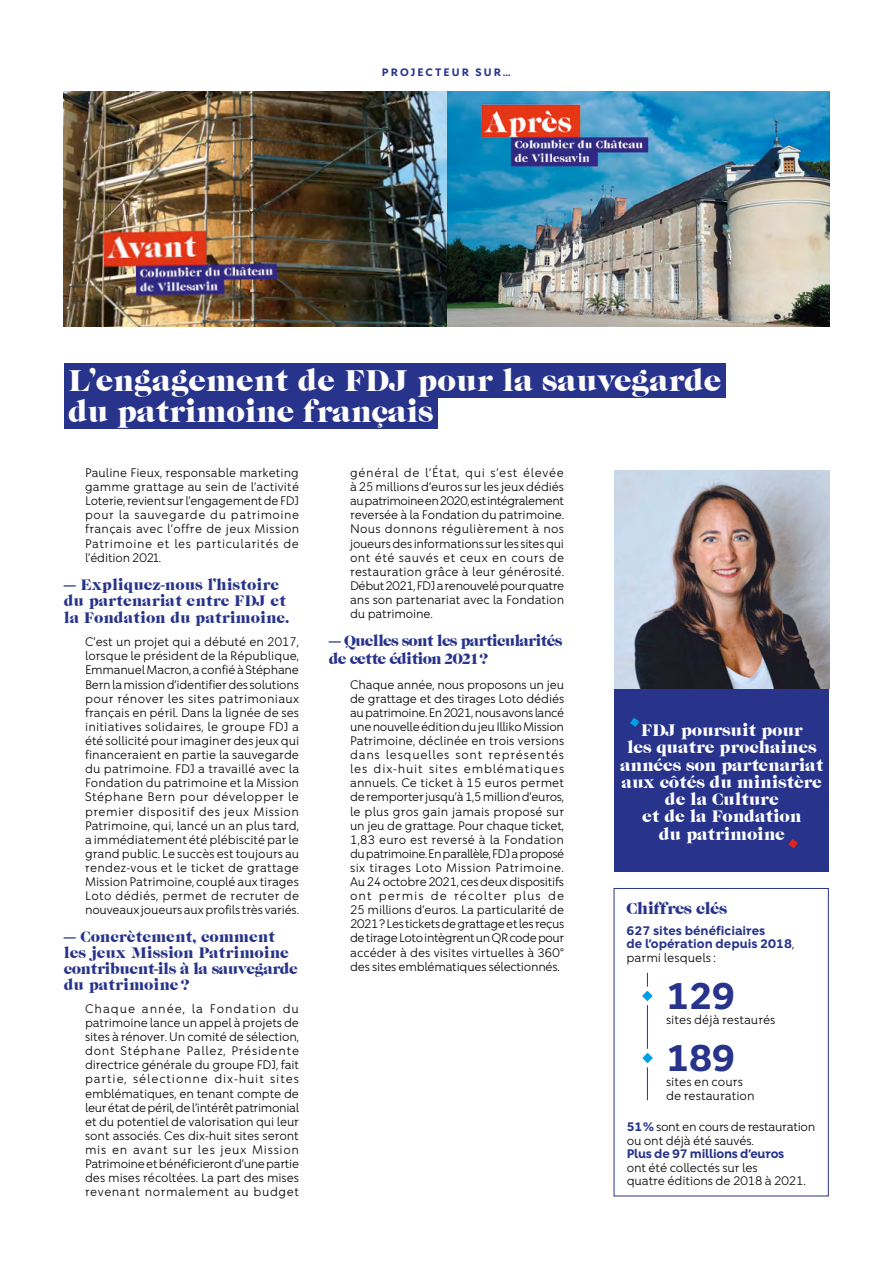
<style>
.page{position:relative;width:893px;height:1263px;background:#fff}
.page>*{position:absolute;margin:0;border:0;box-sizing:border-box;transform-origin:0 0}
.t1{font:700 36px/62.1px "Chance";letter-spacing:-.03em;color:#28348b}
.t2{font:30.9px/30.9px "Caslon Graphique EF";color:#fff}
.t3{font:17.25px/17.2px "Caslon Graphique EF";letter-spacing:-.01em;color:#fff;text-align:center}
.t4{font:16.5px "Caslon Graphique EF";letter-spacing:-.03em;color:#28348b}
.t5{font:15.75px/15.8px "Caslon Graphique EF";color:#28348b}
.t6{font:15.75px/18px "Caslon Graphique EF";letter-spacing:-.05em;color:#28348b}
.t7{font:12px/14.1px "Chance";letter-spacing:-.005em;color:#000;text-align:justify}
.t8{font:700 12px/13.5px "Chance";color:#28348b}
.t9{font:12px/13.5px "Chance";letter-spacing:-.025em;color:#000}
.t10{font:700 12px "Chance";letter-spacing:-.02em;color:#28348b}
.t11{font:700 10.5px "Chance";letter-spacing:.2em;color:#28348b}
.s1{font-weight:400;color:#000}
.s2{font-weight:700;color:#28348b}
</style>
<div class="page">
<img style="left:64px;top:92px;width:765px;height:235px">
<hr style="left:647px;top:973px;width:1px;height:127px;background:#28348b">
<svg style="left:642px;top:984px;width:11px;height:23px"></svg>
<svg style="left:642px;top:1046px;width:11px;height:24px"></svg>
<div style="left:65px;top:363px;width:660px;height:35px;background:#28348b"></div>
<div style="left:65px;top:394px;width:373px;height:35px;background:#28348b"></div>
<div style="left:614px;top:688px;width:215px;height:184px;background:#28348b"></div>
<img style="left:614px;top:470px;width:215px;height:218px">
<svg style="left:788px;top:839px;width:10px;height:9px"></svg>
<svg style="left:630px;top:718px;width:9px;height:9px"></svg>
<p class="t11" style="left:382px;top:65px;width:130px">PROJECTEUR SUR…</p>
<h2 class="t2" style="left:68px;top:366px;width:655px">L’engagement de FDJ pour la sauvegarde du patrimoine français</h2>
<p class="t7" style="left:85px;top:465px;width:216px">Pauline Fieux, responsable marketing gamme grattage au sein de l’activité Loterie, revient sur l’engagement de FDJ pour la sauvegarde du patrimoine français avec l’offre de jeux Mission Patrimoine et les particularités de l’édition 2021.</p>
<h3 class="t5" style="left:64px;top:576px;width:227px;line-height:16.5px">— Expliquez-nous l’histoire du partenariat entre FDJ et la Fondation du patrimoine.</h3>
<p class="t7" style="left:85px;top:634px;width:216px">C’est un projet qui a débuté en 2017, lorsque le président de la République, Emmanuel Macron, a confié à Stéphane Bern la mission d’identifier des solutions pour rénover les sites patrimoniaux français en péril. Dans la lignée de ses initiatives solidaires, le groupe FDJ a été sollicité pour imaginer des jeux qui financeraient en partie la sauvegarde du patrimoine. FDJ a travaillé avec la Fondation du patrimoine et la Mission Stéphane Bern pour développer le premier dispositif des jeux Mission Patrimoine, qui, lancé un an plus tard, a immédiatement été plébiscité par le grand public. Le succès est toujours au rendez-vous et le ticket de grattage Mission Patrimoine, couplé aux tirages Loto dédiés, permet de recruter de nouveaux joueurs aux profils très variés.</p>
<h3 class="t5" style="left:64px;top:929px;width:236px">— Concrètement, comment les jeux Mission Patrimoine contribuent-ils à la sauvegarde du patrimoine?</h3>
<p class="t7" style="left:85px;top:1001px;width:216px">Chaque année, la Fondation du patrimoine lance un appel à projets de sites à rénover. Un comité de sélection, dont Stéphane Pallez, Présidente directrice générale du groupe FDJ, fait partie, sélectionne dix-huit sites emblématiques, en tenant compte de leur état de péril, de l’intérêt patrimonial et du potentiel de valorisation qui leur sont associés. Ces dix-huit sites seront mis en avant sur les jeux Mission Patrimoine et bénéficieront d’une partie des mises récoltées. La part des mises revenant normalement au budget</p>
<p class="t7" style="left:350px;top:465px;width:216px">général de l’État, qui s’est élevée à 25 millions d’euros sur les jeux dédiés au patrimoine en 2020, est intégralement reversée à la Fondation du patrimoine.<br>Nous donnons régulièrement à nos joueurs des informations sur les sites qui ont été sauvés et ceux en cours de restauration grâce à leur générosité.<br>Début 2021, FDJ a renouvelé pour quatre ans son partenariat avec la Fondation du patrimoine.</p>
<h3 class="t6" style="left:329px;top:632px;width:235px">— Quelles sont les particularités de cette édition 2021?</h3>
<p class="t7" style="left:350px;top:677px;width:216px">Chaque année, nous proposons un jeu de grattage et des tirages Loto dédiés au patrimoine. En 2021, nous avons lancé une nouvelle édition du jeu Illiko Mission Patrimoine, déclinée en trois versions dans lesquelles sont représentés les dix-huit sites emblématiques annuels. Ce ticket à 15 euros permet de remporter jusqu’à 1,5 million d’euros, le plus gros gain jamais proposé sur un jeu de grattage. Pour chaque ticket, 1,83 euro est reversé à la Fondation du patrimoine. En parallèle, FDJ a proposé six tirages Loto Mission Patrimoine.<br>Au 24 octobre 2021, ces deux dispositifs ont permis de récolter plus de 25 millions d’euros. La particularité de 2021? Les tickets de grattage et les reçus de tirage Loto intègrent un QR code pour accéder à des visites virtuelles à 360° des sites emblématiques sélectionnés.</p>
<h3 class="t3" style="left:620px;top:722px;width:205px">FDJ poursuit pour<br>les quatre prochaines années son partenariat aux côtés du ministère de la Culture<br>et de la Fondation<br>du patrimoine</h3>
<h3 class="t4" style="left:627px;top:899px;width:102px">Chiffres clés</h3>
<p class="t8" style="left:627px;top:923px;width:169px">627 sites bénéficiaires<br>de l’opération depuis 2018<span class="s1">, parmi lesquels :</span></p>
<h1 class="t1" style="left:666px;top:964px;width:71px">129<br>189</h1>
<p class="t7" style="left:666px;top:1012px;width:111px">sites déjà restaurés</p>
<p class="t7" style="left:666px;top:1075px;width:90px;line-height:13.5px">sites en cours de restauration</p>
<p class="t9" style="left:627px;top:1120px;width:190px"><span class="s2">51%</span> sont en cours de restauration ou ont déjà été sauvés.</p>
<p class="t10" style="left:627px;top:1146px;width:159px">Plus de 97 millions d’euros</p>
<p class="t7" style="left:627px;top:1160px;width:181px;line-height:13.5px">ont été collectés sur les<br>quatre éditions de 2018 à 2021.</p>
</div>
